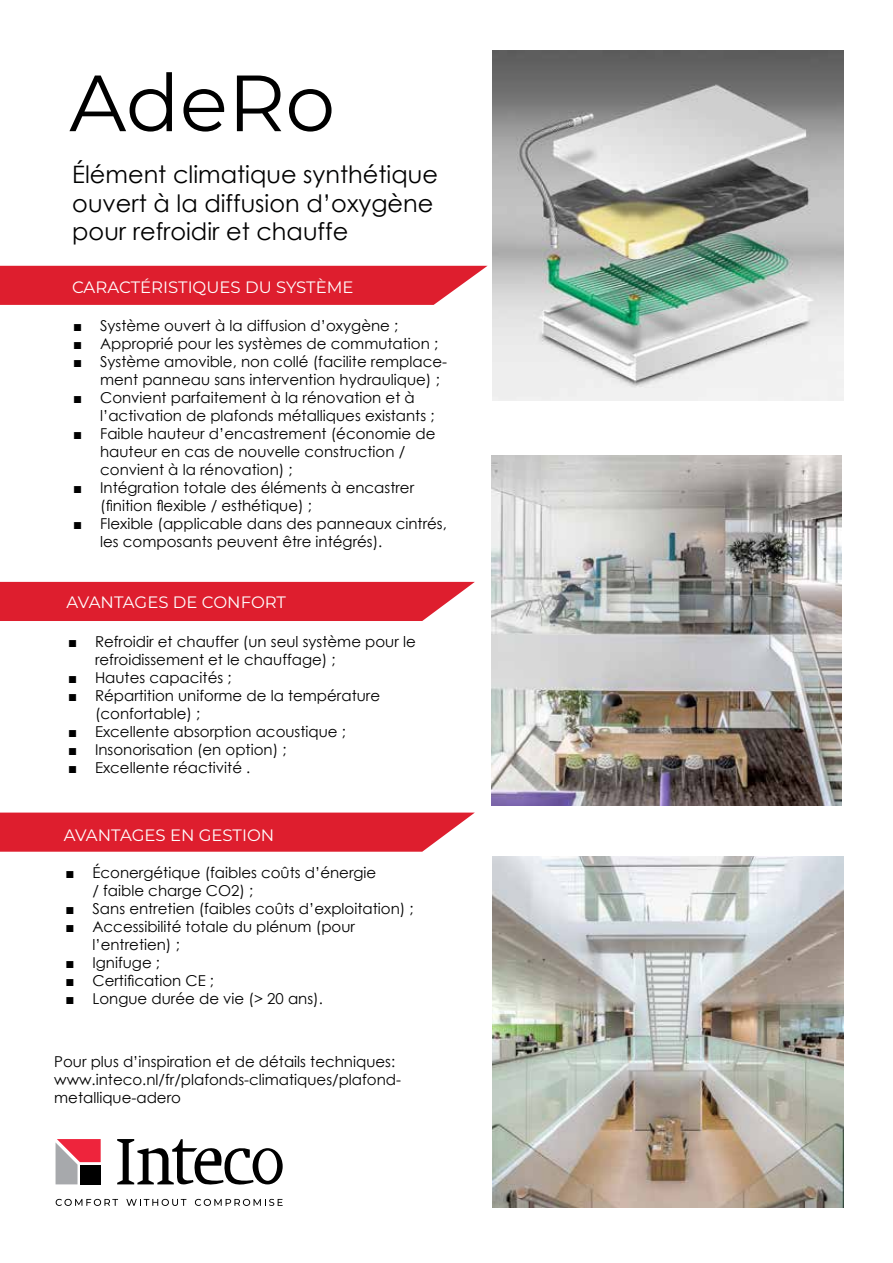
<style>
.page{position:relative;width:893px;height:1263px;background:#fff}
.page>*{position:absolute;margin:0;border:0;box-sizing:border-box;transform-origin:0 0}
.t1{font:79.5px "Montserrat";color:#000}
.t2{font:24px/28.8px "Century Gothic";color:#000101}
.t3{font:16.5px "Montserrat";color:#fff}
.t4{font:15px/18px "Century Gothic";color:#000}
.s1{color:#fff}
</style>
<div class="page">
<svg style="left:0;top:266px;width:487px;height:39px;background:#df2a39"></svg>
<div style="left:0;top:582px;width:475px;height:39px;background:#de1e2e"></div>
<svg style="left:0;top:812px;width:475px;height:40px;background:#e02f3d"></svg>
<img style="left:491px;top:455px;width:351px;height:351px">
<img style="left:492px;top:857px;width:351px;height:351px">
<img style="left:492px;top:50px;width:351px;height:351px">
<svg style="left:56px;top:1139px;width:45px;height:45px;background:#d37784"></svg>
<svg style="left:117px;top:1139px;width:166px;height:46px"></svg>
<div style="left:80px;top:1165px;width:21px;height:19px;background:#000"></div>
<svg style="left:56px;top:1199px;width:62px;height:7px"></svg>
<svg style="left:126px;top:1199px;width:60px;height:7px"></svg>
<svg style="left:195px;top:1199px;width:88px;height:7px"></svg>
<h1 class="t1" style="left:69px;top:48px;width:267px">AdeRo</h1>
<h2 class="t2" style="left:72px;top:159px;width:367px">Élément climatique synthétique ouvert à la diffusion d’oxygène pour refroidir et chauffe<span class="s1">r</span></h2>
<p class="t3" style="left:72px;top:276px;width:283px">CARACTÉRISTIQUES DU SYSTÈME</p>
<p class="t4" style="left:73px;top:316px;width:327px">■ Système ouvert à la diffusion d’oxygène ;</p>
<p class="t4" style="left:73px;top:334px;width:367px">■ Approprié pour les systèmes de commutation ;</p>
<p class="t4" style="left:100px;top:352px;width:349px;text-indent:-27px">■ Système amovible, non collé (facilite remplace&shy;ment panneau sans intervention hydraulique) ;</p>
<p class="t4" style="left:100px;top:388px;width:336px;text-indent:-27px">■ Convient parfaitement à la rénovation et à l’activation de plafonds métalliques existants ;</p>
<p class="t4" style="left:100px;top:424px;width:337px;text-indent:-27px">■ Faible hauteur d’encastrement (économie de hauteur en cas de nouvelle construction / convient à la rénovation) ;</p>
<p class="t4" style="left:100px;top:478px;width:316px;text-indent:-27px">■ Intégration totale des éléments à encastrer (finition flexible / esthétique) ;</p>
<p class="t4" style="left:100px;top:514px;width:348px;text-indent:-27px">■ Flexible (applicable dans des panneaux cintrés, les composants peuvent être intégrés).</p>
<p class="t3" style="left:67px;top:591px;width:221px">AVANTAGES DE CONFORT</p>
<p class="t4" style="left:95px;top:632px;width:322px;text-indent:-27px">■ Refroidir et chauffer (un seul système pour le refroidissement et le chauffage) ;</p>
<p class="t4" style="left:68px;top:668px;width:165px">■ Hautes capacités ;</p>
<p class="t4" style="left:95px;top:686px;width:287px;text-indent:-27px">■ Répartition uniforme de la température (confortable) ;</p>
<p class="t4" style="left:68px;top:722px;width:279px">■ Excellente absorption acoustique ;</p>
<p class="t4" style="left:68px;top:740px;width:220px">■ Insonorisation (en option) ;</p>
<p class="t4" style="left:68px;top:758px;width:184px">■ Excellente réactivité .</p>
<p class="t3" style="left:64px;top:823px;width:212px">AVANTAGES EN GESTION</p>
<p class="t4" style="left:92px;top:864px;width:285px;text-indent:-27px">■ Éconergétique (faibles coûts d’énergie / faible charge CO2) ;</p>
<p class="t4" style="left:65px;top:900px;width:350px">■ Sans entretien (faibles coûts d’exploitation) ;</p>
<p class="t4" style="left:92px;top:918px;width:264px;text-indent:-27px">■ Accessibilité totale du plénum (pour l’entretien) ;</p>
<p class="t4" style="left:65px;top:954px;width:96px">■ Ignifuge ;</p>
<p class="t4" style="left:65px;top:972px;width:150px">■ Certification CE ;</p>
<p class="t4" style="left:65px;top:990px;width:259px">■ Longue durée de vie (&gt; 20 ans).</p>
<p class="t4" style="left:54px;top:1052px;width:348px">Pour plus d’inspiration et de détails techniques: www.inteco.nl/fr/plafonds-climatiques/plafond&shy;metallique-adero</p>
</div>
